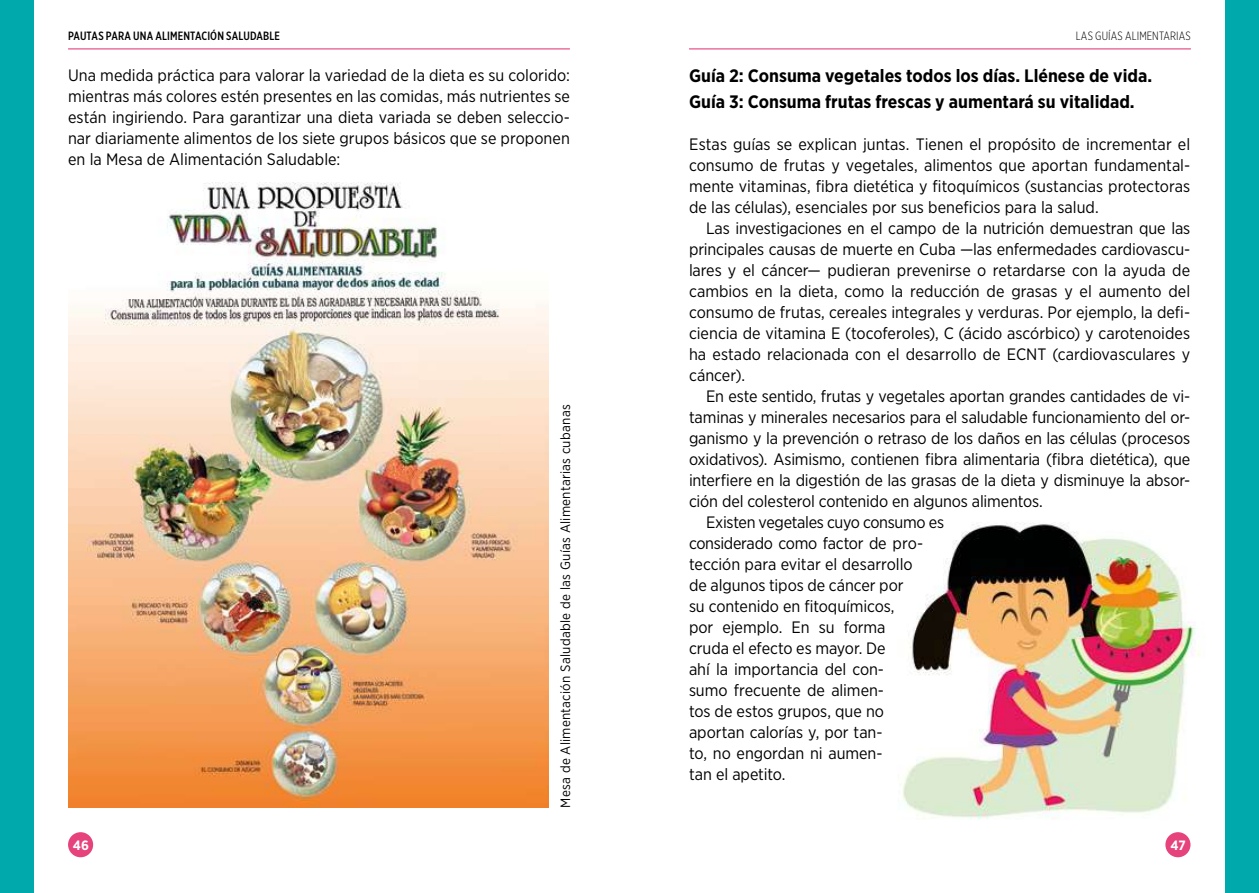
<style>
.page{position:relative;width:1259px;height:893px;background:#fff}
.page>*{position:absolute;margin:0;border:0;box-sizing:border-box;transform-origin:0 0}
.t1{font:700 18px/25.8px "Gotham Narrow";color:#000}
.t2{font:16.5px/21px "Gotham Narrow";letter-spacing:-.005em;color:#000;text-align:justify}
.t3{font:13.5px "Gotham Narrow";letter-spacing:.02em;color:#000}
.t4{font:700 13.5px "Gotham Narrow";color:#fff}
.t5{font:500 12px "Gotham X Narrow";letter-spacing:.01em;color:#000}
.t6{font:300 12px "Gotham X Narrow";letter-spacing:.01em;color:#000}
</style>
<div class="page">
<div style="left:68px;top:832px;width:25px;height:25px;background:#e6427b;border-radius:50%"></div>
<div style="left:1165px;top:832px;width:25px;height:25px;background:#e6427b;border-radius:50%"></div>
<div style="left:1225px;top:0;width:34px;height:893px;background:#00aaac"></div>
<div style="left:0;top:0;width:34px;height:893px;background:#00aaac"></div>
<hr style="left:68px;top:48px;width:502px;height:1px;background:#e6427b">
<hr style="left:689px;top:48px;width:502px;height:1px;background:#e6427b">
<img style="left:68px;top:183px;width:480px;height:625px">
<img style="left:902px;top:523px;width:299px;height:297px">
<p class="t5" style="left:68px;top:29px;width:213px">PAUTAS PARA UNA ALIMENTACIÓN SALUDABLE</p>
<p class="t6" style="left:1075px;top:29px;width:117px">LAS GUÍAS ALIMENTARIAS</p>
<p class="t2" style="left:68px;top:65px;width:503px">Una medida práctica para valorar la variedad de la dieta es su colorido: mientras más colores estén presentes en las comidas, más nutrientes se están ingiriendo. Para garantizar una dieta variada se deben seleccio&shy;nar diariamente alimentos de los siete grupos básicos que se proponen en la Mesa de Alimentación Saludable:</p>
<p class="t1" style="left:689px;top:63px;width:465px">Guía 2: Consuma vegetales todos los días. Llénese de vida.<br>Guía 3: Consuma frutas frescas y aumentará su vitalidad.</p>
<p class="t2" style="left:689px;top:134px;width:503px">Estas guías se explican juntas. Tienen el propósito de incrementar el consumo de frutas y vegetales, alimentos que aportan fundamental&shy;mente vitaminas, fibra dietética y fitoquímicos (sustancias protectoras de las células), esenciales por sus beneficios para la salud.</p>
<p class="t2" style="left:689px;top:218px;width:503px;text-indent:17px">Las investigaciones en el campo de la nutrición demuestran que las principales causas de muerte en Cuba —las enfermedades cardiovascu&shy;lares y el cáncer— pudieran prevenirse o retardarse con la ayuda de cambios en la dieta, como la reducción de grasas y el aumento del consumo de frutas, cereales integrales y verduras. Por ejemplo, la defi&shy;ciencia de vitamina E (tocoferoles), C (ácido ascórbico) y carotenoides ha estado relacionada con el desarrollo de ECNT (cardiovasculares y cáncer).</p>
<p class="t2" style="left:706px;top:386px;width:485px">En este sentido, frutas y vegetales aportan grandes cantidades de vi-</p>
<p class="t2" style="left:689px;top:407px;width:503px">taminas y minerales necesarios para el saludable funcionamiento del or-</p>
<p class="t2" style="left:689px;top:428px;width:502px">ganismo y la prevención o retraso de los daños en las células (procesos</p>
<p class="t2" style="left:689px;top:449px;width:503px">oxidativos). Asimismo, contienen fibra alimentaria (fibra dietética), que</p>
<p class="t2" style="left:689px;top:470px;width:503px">interfiere en la digestión de las grasas de la dieta y disminuye la absor-</p>
<p class="t2" style="left:689px;top:491px;width:355px">ción del colesterol contenido en algunos alimentos.</p>
<p class="t2" style="left:706px;top:512px;width:239px">Existen vegetales cuyo consumo es</p>
<p class="t2" style="left:689px;top:533px;width:236px">considerado como factor de pro-</p>
<p class="t2" style="left:689px;top:554px;width:225px">tección para evitar el desarrollo</p>
<p class="t2" style="left:689px;top:575px;width:216px">de algunos tipos de cáncer por</p>
<p class="t2" style="left:689px;top:596px;width:207px">su contenido en fitoquímicos,</p>
<p class="t2" style="left:689px;top:617px;width:198px">por ejemplo. En su forma</p>
<p class="t2" style="left:689px;top:638px;width:198px">cruda el efecto es mayor. De</p>
<p class="t2" style="left:689px;top:659px;width:196px">ahí la importancia del con-</p>
<p class="t2" style="left:689px;top:680px;width:196px">sumo frecuente de alimen-</p>
<p class="t2" style="left:689px;top:701px;width:196px">tos de estos grupos, que no</p>
<p class="t2" style="left:689px;top:722px;width:195px">aportan calorías y, por tan-</p>
<p class="t2" style="left:689px;top:743px;width:195px">to, no engordan ni aumen-</p>
<p class="t2" style="left:689px;top:764px;width:98px">tan el apetito.</p>
<p class="t3" style="left:557px;top:808px;width:405px;rotate:-90deg">Mesa de Alimentación Saludable de las Guías Alimentarias cubanas</p>
<p class="t4" style="left:73px;top:836px;width:18px">46</p>
<p class="t4" style="left:1170px;top:836px;width:17px">47</p>
</div>
